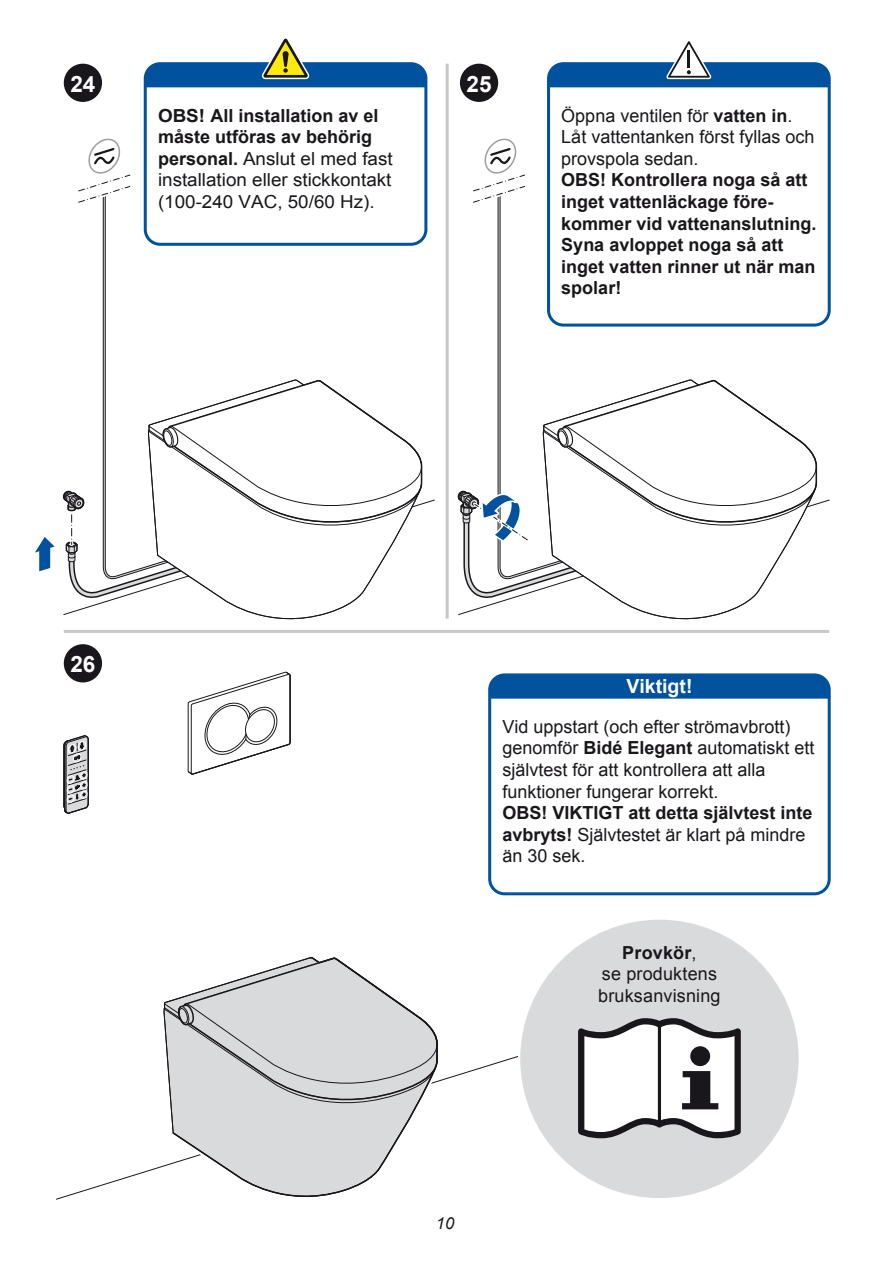
<style>
.page{position:relative;width:893px;height:1263px;background:#fff}
.page>*{position:absolute;margin:0;border:0;box-sizing:border-box;transform-origin:0 0}
.t1{font:700 22.5px "Arial";color:#fff}
.t2{font:700 19.5px "Arial";color:#fff}
.t3{font:18px/21.6px "Arial";color:#1a171c}
.t4{font:700 18px/21.6px "Arial";color:#1a171c}
.t5{font:18px/21.6px "Arial";color:#1a171c;scale:1.05 1}
.t6{font:italic 16.5px "Arial";color:#1a171c}
.s1{font-weight:700}
.s2{font-weight:400}
</style>
<div class="page">
<hr style="left:64px;top:630px;width:765px;height:3px;background:#c6c7c8">
<hr style="left:446px;top:64px;width:3px;height:555px;background:#c6c7c8">
<div style="left:64px;top:644px;width:38px;height:38px;background:#1a171c;border-radius:50%"></div>
<div style="left:460px;top:64px;width:38px;height:38px;background:#1a171c;border-radius:50%"></div>
<div style="left:64px;top:64px;width:38px;height:38px;background:#1a171c;border-radius:50%"></div>
<svg style="left:35px;top:537px;width:20px;height:34px"></svg>
<svg style="left:62px;top:138px;width:373px;height:477px"></svg>
<svg style="left:187px;top:671px;width:104px;height:104px"></svg>
<svg style="left:163px;top:1000px;width:8px;height:167px"></svg>
<svg style="left:171px;top:956px;width:268px;height:242px"></svg>
<div style="left:145px;top:64px;width:281px;height:180px;background:#fff;border-radius:15px"></div>
<div style="left:144px;top:62px;width:283px;height:184px;border:3px solid #00519e;border-radius:15px"></div>
<div style="left:519px;top:918px;width:281px;height:281px;background:#d9dadb;border-radius:50%"></div>
<svg style="left:578px;top:1018px;width:163px;height:120px;background:#c2c1c2"></svg>
<svg style="left:145px;top:38px;width:281px;height:49px"></svg>
<svg style="left:549px;top:41px;width:280px;height:46px"></svg>
<svg style="left:457px;top:134px;width:373px;height:481px"></svg>
<svg style="left:63px;top:735px;width:26px;height:79px;background:#9f9ea1"></svg>
<div style="left:485px;top:670px;width:349px;height:228px;border:9px solid #fff;border-radius:15px"></div>
<div style="left:490px;top:675px;width:339px;height:219px;background:#fff;border-radius:15px"></div>
<div style="left:488px;top:673px;width:343px;height:222px;border:3px solid #00519e;border-radius:15px"></div>
<div style="left:490px;top:675px;width:339px;height:24px;background:#00519e"></div>
<p class="t1" style="left:70px;top:69px;width:27px">24</p>
<p class="t1" style="left:467px;top:69px;width:27px">25</p>
<p class="t5" style="left:158px;top:105px;width:225px"><span class="s1">OBS! All installation av el måste utföras av behörig personal.</span> Anslut el med fast installation eller stickkontakt (100-240 VAC, 50/60 Hz).</p>
<p class="t3" style="left:561px;top:105px;width:255px">Öppna ventilen för <span class="s1">vatten in</span>.<br>Låt vattentanken först fyllas och provspola sedan.</p>
<p class="t4" style="left:561px;top:170px;width:257px">OBS! Kontrollera noga så att inget vattenläckage före&shy;kommer vid vattenanslutning.<br>Syna avloppet noga så att inget vatten rinner ut när man spolar!</p>
<p class="t1" style="left:70px;top:649px;width:27px">26</p>
<p class="t2" style="left:626px;top:673px;width:68px">Viktigt!</p>
<p class="t3" style="left:502px;top:716px;width:314px">Vid uppstart (och efter strömavbrott) genomför <span class="s1">Bidé Elegant</span> automatiskt ett självtest för att kontrollera att alla funktioner fungerar korrekt.</p>
<p class="t4" style="left:502px;top:803px;width:312px">OBS! VIKTIGT att detta självtest inte avbryts! <span class="s2">Självtestet är klart på mindre än 30 sek.</span></p>
<p class="t3" style="left:598px;top:941px;width:124px;text-align:center"><span class="s1">Provkör</span>,<br>se produktens bruksanvisning</p>
<p class="t6" style="left:436px;top:1212px;width:20px">10</p>
</div>
